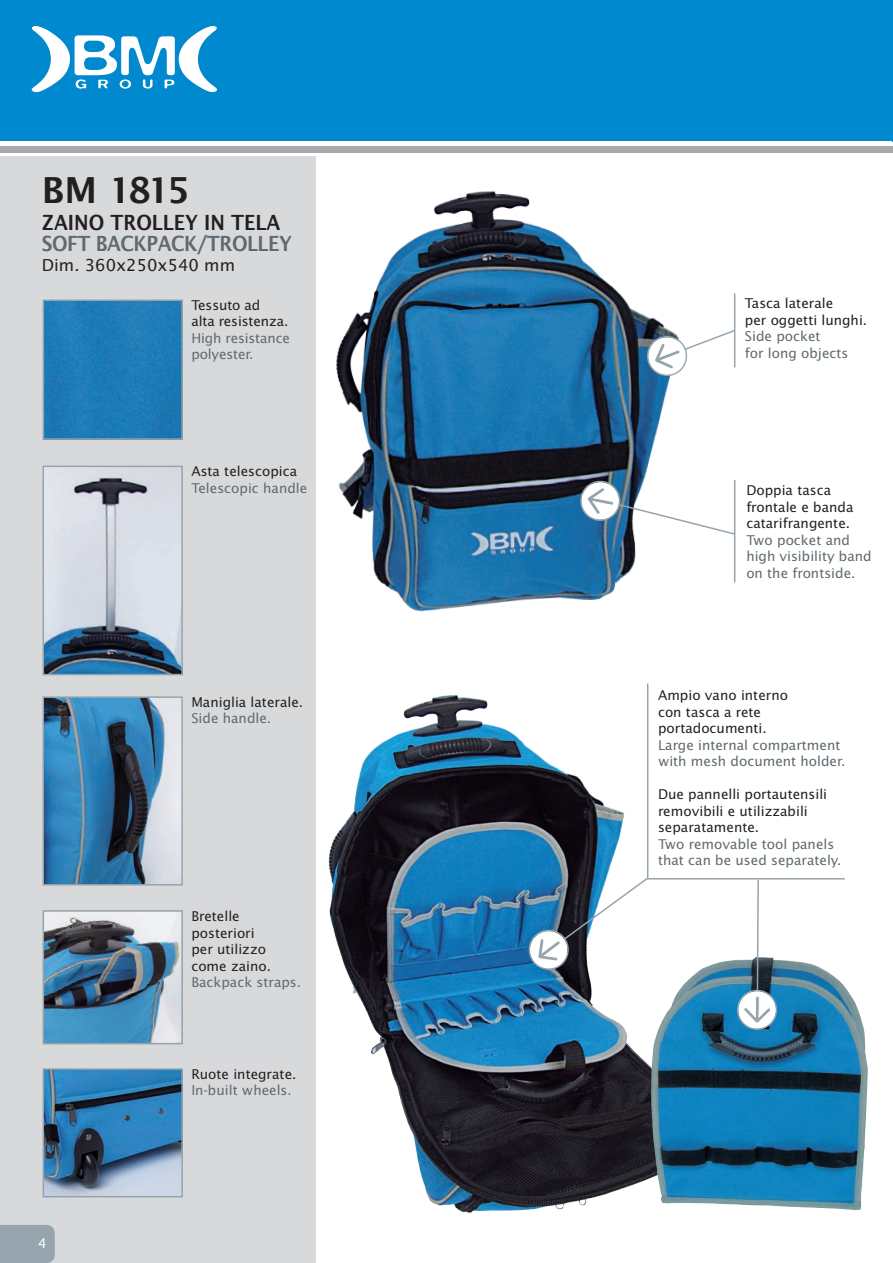
<style>
.page{position:relative;width:893px;height:1263px;background:#fff}
.page>*{position:absolute;margin:0;border:0;box-sizing:border-box;transform-origin:0 0}
.t1{font:600 36px "Lucida Sans";letter-spacing:-.1em;color:#231f20}
.t2{font:600 21px "Lucida Sans";letter-spacing:-.025em;color:#5f696f;scale:.9 1}
.t3{font:600 21px "Lucida Sans";color:#231f20;scale:.9 1}
.t4{font:16.5px "Lucida Sans";color:#231f20}
.t5{font:13.5px "Lucida Sans";color:#231f20}
.t6{font:13.5px/16.5px "Lucida Sans";color:#5f696f}
.t7{font:13.5px "Lucida Sans";color:#fff}
</style>
<div class="page">
<div style="left:0;top:146px;width:893px;height:7px;background:#a8a9ad"></div>
<div style="left:0;top:0;width:893px;height:141px;background:#0089cf"></div>
<svg style="left:31px;top:26px;width:186px;height:66px"></svg>
<div style="left:0;top:156px;width:315px;height:1107px;background:#d8d9db"></div>
<img style="left:315px;top:183px;width:355px;height:449px">
<img style="left:315px;top:637px;width:329px;height:623px">
<img style="left:46px;top:913px;width:134px;height:128px">
<div style="left:43px;top:910px;width:140px;height:134px;border:2px solid #94a2aa"></div>
<img style="left:46px;top:469px;width:134px;height:203px">
<div style="left:43px;top:466px;width:140px;height:209px;border:2px solid #96a4ad"></div>
<img style="left:46px;top:699px;width:134px;height:183px">
<div style="left:43px;top:696px;width:140px;height:189px;border:2px solid #96a4ad"></div>
<img style="left:46px;top:1071px;width:134px;height:123px">
<div style="left:43px;top:1068px;width:140px;height:129px;border:2px solid #96a4ad"></div>
<img style="left:46px;top:302px;width:134px;height:135px">
<div style="left:43px;top:299px;width:140px;height:141px;border:2px solid #96a4ad"></div>
<img style="left:644px;top:989px;width:224px;height:221px">
<div style="left:0;top:1225px;width:55px;height:38px;background:#96a4ad"></div>
<hr style="left:734px;top:293px;width:1px;height:74px;background:#96a4ad">
<hr style="left:734px;top:480px;width:1px;height:102px;background:#96a4ad">
<svg style="left:644px;top:328px;width:92px;height:51px"></svg>
<svg style="left:578px;top:479px;width:158px;height:57px"></svg>
<svg style="left:526px;top:682px;width:320px;height:348px"></svg>
<p class="t1" style="left:42px;top:170px;width:150px">BM 1815</p>
<p class="t3" style="left:42px;top:211px;width:267px">ZAINO TROLLEY IN TELA</p>
<p class="t2" style="left:42px;top:232px;width:279px">SOFT BACKPACK/TROLLEY</p>
<p class="t4" style="left:42px;top:255px;width:195px">Dim. 360x250x540 mm</p>
<p class="t5" style="left:191px;top:297px;width:71px">Tessuto ad</p>
<p class="t5" style="left:191px;top:313px;width:98px">alta resistenza.</p>
<p class="t6" style="left:191px;top:329px;width:100px">High resistance</p>
<p class="t6" style="left:191px;top:346px;width:64px">polyester.</p>
<p class="t5" style="left:745px;top:295px;width:90px">Tasca laterale</p>
<p class="t5" style="left:745px;top:311px;width:124px">per oggetti lunghi.</p>
<p class="t6" style="left:745px;top:328px;width:77px">Side pocket</p>
<p class="t6" style="left:745px;top:344px;width:105px">for long objects</p>
<p class="t5" style="left:191px;top:463px;width:107px">Asta telescopica</p>
<p class="t6" style="left:191px;top:479px;width:117px">Telescopic handle</p>
<p class="t5" style="left:746px;top:482px;width:86px">Doppia tasca</p>
<p class="t5" style="left:746px;top:499px;width:109px">frontale e banda</p>
<p class="t5" style="left:746px;top:515px;width:105px">catarifrangente.</p>
<p class="t6" style="left:746px;top:531px;width:127px">Two pocket and high visibility band on the frontside.</p>
<p class="t7" style="left:38px;top:1235px;width:10px">4</p>
<p class="t5" style="left:191px;top:694px;width:113px">Maniglia laterale.</p>
<p class="t6" style="left:191px;top:710px;width:81px">Side handle.</p>
<p class="t5" style="left:191px;top:908px;width:50px">Bretelle</p>
<p class="t5" style="left:191px;top:925px;width:65px">posteriori</p>
<p class="t5" style="left:191px;top:941px;width:76px">per utilizzo</p>
<p class="t5" style="left:191px;top:958px;width:81px">come zaino.</p>
<p class="t6" style="left:191px;top:974px;width:111px">Backpack straps.</p>
<p class="t5" style="left:191px;top:1065px;width:107px">Ruote integrate.</p>
<p class="t6" style="left:191px;top:1082px;width:102px">In-built wheels.</p>
<p class="t5" style="left:658px;top:687px;width:132px">Ampio vano interno</p>
<p class="t5" style="left:658px;top:703px;width:105px">con tasca a rete</p>
<p class="t5" style="left:658px;top:720px;width:110px">portadocumenti.</p>
<p class="t6" style="left:658px;top:736px;width:189px">Large internal compartment with mesh document holder.</p>
<p class="t5" style="left:658px;top:786px;width:171px">Due pannelli portautensili</p>
<p class="t5" style="left:658px;top:802px;width:151px">removibili e utilizzabili</p>
<p class="t5" style="left:658px;top:819px;width:103px">separatamente.</p>
<p class="t6" style="left:658px;top:835px;width:185px">Two removable tool panels that can be used separately.</p>
</div>
